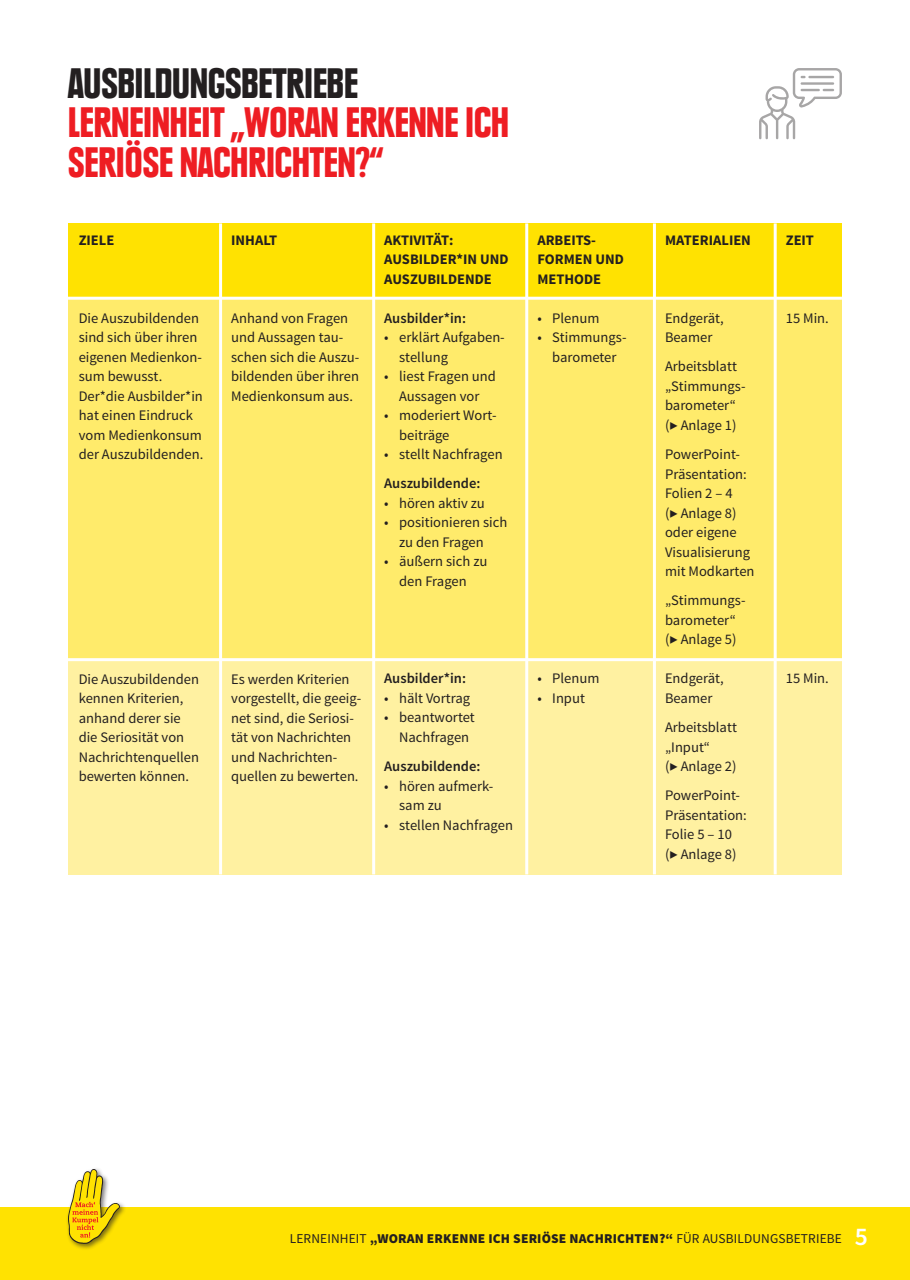
<style>
.page{position:relative;width:910px;height:1280px;background:#fff}
.page>*{position:absolute;margin:0;border:0;box-sizing:border-box;transform-origin:0 0}
.t1{font:900 condensed 42px/39.6px "Plak";color:#ee1d23}
.t2{font:900 condensed 42px "Plak";color:#231f20}
.t3{font:14.55px/19.5px "Source Sans Pro";color:#231f20}
.t4{font:700 14.55px/19.5px "Source Sans Pro";color:#231f20}
.t5{font:600 14.55px "Source Sans Pro";color:#231f20}
.t6{font:900 13.5px "Source Sans Pro";letter-spacing:.01em;color:#231f20}
.s1{font-weight:400}
.s2{font-weight:600;font-size:25.5px;color:#fff}
</style>
<div class="page">
<div style="left:0;top:1208px;width:9px;height:72px;background:#ffe201"></div>
<div style="left:9px;top:1208px;width:901px;height:72px;background:#ffe201"></div>
<div style="left:65px;top:1167px;width:62px;height:84px;background:#231f20;opacity:.6"></div>
<svg style="left:68px;top:1169px;width:52px;height:75px"></svg>
<div style="left:68px;top:298px;width:774px;height:362px;background:#ffeb6b"></div>
<div style="left:68px;top:660px;width:774px;height:214px;background:#fff1a1"></div>
<div style="left:68px;top:223px;width:774px;height:75px;background:#ffe201"></div>
<svg style="left:759px;top:68px;width:83px;height:71px"></svg>
<hr style="left:219px;top:223px;width:3px;height:651px;background:#fff">
<hr style="left:774px;top:223px;width:3px;height:651px;background:#fff">
<hr style="left:653px;top:223px;width:3px;height:651px;background:#fff">
<hr style="left:525px;top:223px;width:3px;height:651px;background:#fff">
<hr style="left:372px;top:223px;width:3px;height:651px;background:#fff">
<hr style="left:68px;top:297px;width:774px;height:3px;background:#fff">
<hr style="left:68px;top:658px;width:774px;height:3px;background:#fff">
<h1 class="t2" style="left:68px;top:58px;width:292px">AUSBILDUNGSBETRIEBE</h1>
<h1 class="t1" style="left:68px;top:103px;width:442px">LERNEINHEIT „WORAN ERKENNE ICH<br>SERIÖSE NACHRICHTEN?“</h1>
<p class="t4" style="left:79px;top:231px;width:35px">ZIELE</p>
<p class="t3" style="left:79px;top:309px;width:126px">Die Auszubildenden sind sich über ihren eigenen Medienkon&shy;sum bewusst.<br>Der*die Ausbilder*in hat einen Eindruck vom Medienkonsum der Auszubildenden.</p>
<p class="t4" style="left:231px;top:231px;width:47px">INHALT</p>
<p class="t3" style="left:231px;top:308px;width:130px">Anhand von Fragen und Aussagen tau&shy;schen sich die Auszu&shy;bildenden über ihren<br>Medienkonsum aus.</p>
<p class="t4" style="left:384px;top:231px;width:126px">AKTIVITÄT:<br>AUSBILDER*IN UND<br>AUSZUBILDENDE</p>
<p class="t5" style="left:384px;top:309px;width:83px">Ausbilder*in:</p>
<p class="t3" style="left:399px;top:328px;width:107px;text-indent:-15px">• erklärt Aufgaben&shy;stellung</p>
<p class="t3" style="left:384px;top:367px;width:113px;text-align:center">• liest Fragen und<br>Aussagen vor</p>
<p class="t3" style="left:399px;top:406px;width:99px;text-indent:-15px">• moderiert Wort&shy;beiträge</p>
<p class="t3" style="left:384px;top:445px;width:120px">• stellt Nachfragen</p>
<p class="t5" style="left:384px;top:474px;width:98px">Auszubildende:</p>
<p class="t3" style="left:384px;top:494px;width:102px">• hören aktiv zu</p>
<p class="t3" style="left:384px;top:513px;width:124px;text-align:center">• positionieren sich zu den Fragen</p>
<p class="t3" style="left:384px;top:552px;width:105px;text-align:center">• äußern sich zu den Fragen</p>
<p class="t4" style="left:537px;top:231px;width:88px">ARBEITS-<br>FORMEN UND<br>METHODE</p>
<p class="t3" style="left:537px;top:308px;width:64px">• Plenum</p>
<p class="t3" style="left:537px;top:328px;width:91px;text-align:center">• Stimmungs&shy;barometer</p>
<p class="t3" style="left:79px;top:669px;width:122px">Die Auszubildenden kennen Kriterien, anhand derer sie die Seriosität von<br>Nachrichtenquellen bewerten können.</p>
<p class="t3" style="left:231px;top:669px;width:132px">Es werden Kriterien vorgestellt, die geeig&shy;net sind, die Seriosi&shy;tät von Nachrichten und Nachrichten&shy;quellen zu bewerten.</p>
<p class="t5" style="left:384px;top:669px;width:83px">Ausbilder*in:</p>
<p class="t3" style="left:384px;top:689px;width:87px">• hält Vortrag</p>
<p class="t3" style="left:399px;top:708px;width:77px;text-indent:-15px">• beantwortet<br>Nachfragen</p>
<p class="t5" style="left:384px;top:757px;width:98px">Auszubildende:</p>
<p class="t3" style="left:399px;top:776px;width:96px;text-indent:-15px">• hören aufmerk&shy;sam zu</p>
<p class="t3" style="left:384px;top:815px;width:130px">• stellen Nachfragen</p>
<p class="t3" style="left:537px;top:669px;width:64px">• Plenum</p>
<p class="t3" style="left:537px;top:689px;width:49px">• Input</p>
<p class="t4" style="left:665px;top:231px;width:87px">MATERIALIEN</p>
<p class="t3" style="left:665px;top:308px;width:60px">Endgerät,<br>Beamer</p>
<p class="t3" style="left:665px;top:357px;width:82px">Arbeitsblatt „Stimmungs&shy;barometer“ (▶ Anlage 1)</p>
<p class="t3" style="left:665px;top:445px;width:91px">PowerPoint-<br>Präsentation:<br>Folien 2 – 4<br>(▶ Anlage 8) oder eigene<br>Visualisierung mit Modkarten</p>
<p class="t3" style="left:665px;top:591px;width:82px">„Stimmungs&shy;barometer“ (▶ Anlage 5)</p>
<p class="t3" style="left:665px;top:669px;width:60px">Endgerät,<br>Beamer</p>
<p class="t3" style="left:665px;top:718px;width:73px">Arbeitsblatt „Input“<br>(▶ Anlage 2)</p>
<p class="t3" style="left:665px;top:786px;width:83px">PowerPoint-<br>Präsentation:<br>Folie 5 – 10 (▶ Anlage 8)</p>
<p class="t4" style="left:786px;top:231px;width:30px">ZEIT</p>
<p class="t3" style="left:786px;top:308px;width:45px">15 Min.</p>
<p class="t3" style="left:786px;top:669px;width:45px">15 Min.</p>
<p class="t6" style="left:290px;top:1230px;width:580px"><span class="s1">Lerneinheit</span> „WORAN ERKENNE ICH SERIÖSE NACHRICHTEN?“ <span class="s1">für Ausbildungsbetriebe</span> <span class="s2">5</span></p>
</div>
